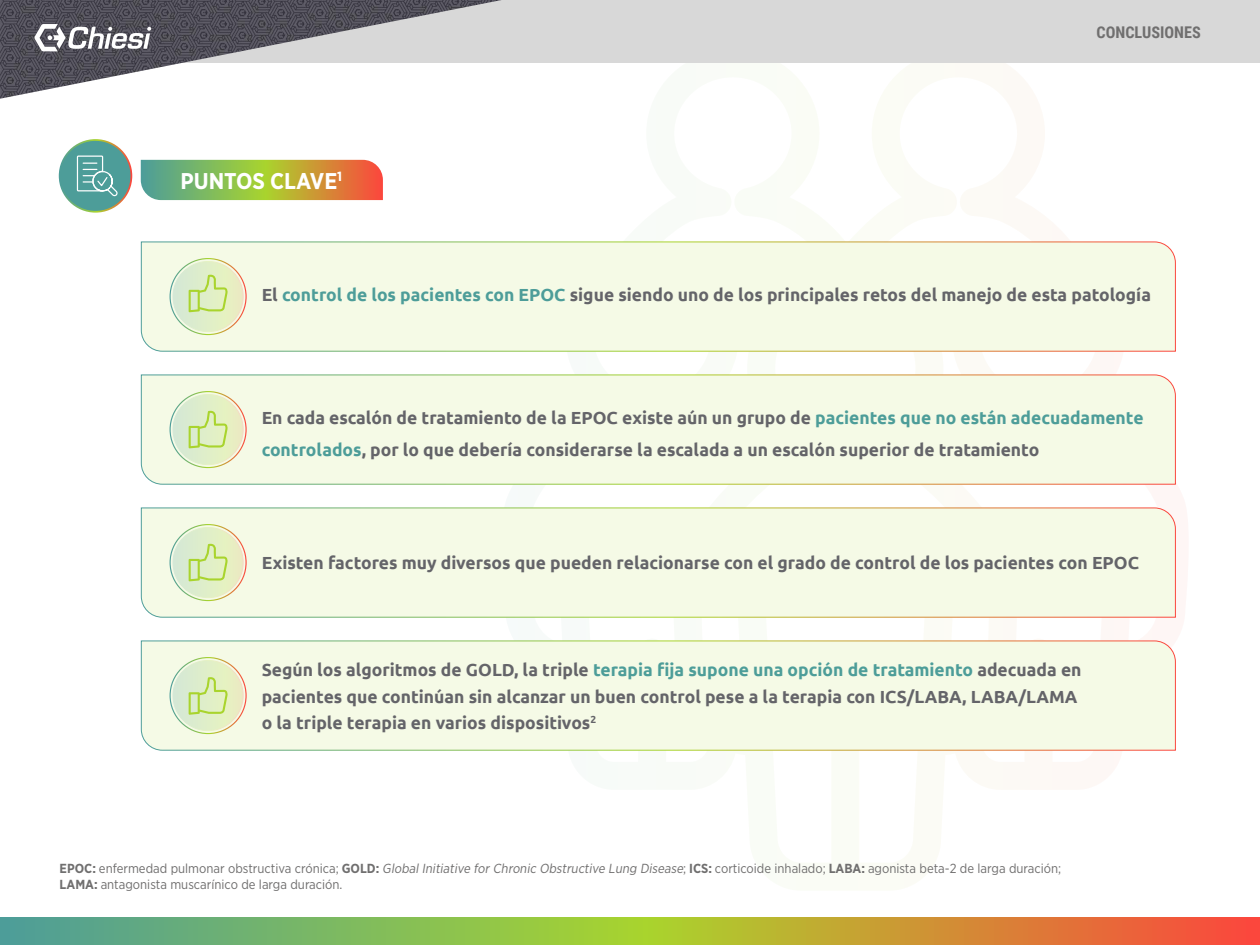
<style>
.page{position:relative;width:1260px;height:945px;background:#fff}
.page>*{position:absolute;margin:0;border:0;box-sizing:border-box;transform-origin:0 0}
.t1{font:700 22.75px "Gotham Narrow";color:#fff}
.t2{font:700 17.5px/26.2px "Ubuntu";color:#646469}
.t3{font:700 16.19px "Roboto Condensed";color:#706f6f}
.t4{font:13.12px/15.8px "Gotham Narrow";color:#706f6f}
.s1{color:#4d9d99}
.s2{font-weight:700}
.s3{font-style:italic}
</style>
<div class="page">
<div style="left:0;top:0;width:1260px;height:62px;background:#d8d8d8"></div>
<svg style="left:0;top:917px;width:1260px;height:28px;background:#a5a34d"></svg>
<svg style="left:141px;top:160px;width:242px;height:40px;background:#a6a54f"></svg>
<div style="left:60px;top:140px;width:71px;height:72px;background:#4d9d99;border-radius:50%"></div>
<div style="left:59px;top:139px;width:73px;height:74px;border:2px solid #fff;border-radius:50%"></div>
<img style="left:0;top:0;width:502px;height:99px">
<svg style="left:34px;top:24px;width:117px;height:27px;background:#8e8d93"></svg>
<svg style="left:76px;top:155px;width:42px;height:42px"></svg>
<div style="left:140px;top:241px;width:1036px;height:111px;background:#f5fae6"></div>
<div style="left:140px;top:374px;width:1036px;height:111px;background:#f5fae6"></div>
<div style="left:140px;top:507px;width:1036px;height:111px;background:#f5fae6"></div>
<div style="left:140px;top:640px;width:1036px;height:111px;background:#f5fae6"></div>
<div style="left:173px;top:261px;width:70px;height:71px;background:#e0edc8;border-radius:50%"></div>
<div style="left:173px;top:261px;width:70px;height:71px;border:1px solid #fff;border-radius:50%"></div>
<div style="left:170px;top:258px;width:77px;height:77px;border:1px solid #fff;border-radius:50%"></div>
<div style="left:173px;top:394px;width:70px;height:71px;background:#e0edc8;border-radius:50%"></div>
<div style="left:173px;top:394px;width:70px;height:71px;border:1px solid #fff;border-radius:50%"></div>
<div style="left:170px;top:391px;width:77px;height:77px;border:1px solid #fff;border-radius:50%"></div>
<div style="left:173px;top:527px;width:70px;height:71px;background:#e0edc8;border-radius:50%"></div>
<div style="left:173px;top:527px;width:70px;height:71px;border:1px solid #fff;border-radius:50%"></div>
<div style="left:170px;top:524px;width:77px;height:77px;border:1px solid #fff;border-radius:50%"></div>
<div style="left:173px;top:660px;width:70px;height:71px;background:#e0edc8;border-radius:50%"></div>
<div style="left:173px;top:660px;width:70px;height:71px;border:1px solid #fff;border-radius:50%"></div>
<div style="left:170px;top:657px;width:77px;height:77px;border:1px solid #fff;border-radius:50%"></div>
<svg style="left:189px;top:274px;width:39px;height:38px"></svg>
<svg style="left:189px;top:410px;width:39px;height:38px"></svg>
<svg style="left:189px;top:543px;width:39px;height:38px"></svg>
<svg style="left:189px;top:677px;width:39px;height:38px"></svg>
<h1 class="t1" style="left:181px;top:166px;width:163px">PUNTOS CLAVE<sup>1</sup></h1>
<p class="t3" style="left:1097px;top:21px;width:106px">CONCLUSIONES</p>
<p class="t2" style="left:262px;top:282px;width:891px">El <span class="s1">control de los pacientes con EPOC</span> sigue siendo uno de los principales retos del manejo de esta patología</p>
<p class="t2" style="left:262px;top:402px;width:883px;line-height:31.5px">En cada escalón de tratamiento de la EPOC existe aún un grupo de <span class="s1">pacientes que no están adecuadamente controlados</span>, por lo que debería considerarse la escalada a un escalón superior de tratamiento</p>
<p class="t2" style="left:262px;top:549px;width:879px">Existen factores muy diversos que pueden relacionarse con el grado de control de los pacientes con EPOC</p>
<p class="t2" style="left:262px;top:657px;width:821px">Según los algoritmos de GOLD, la triple <span class="s1">terapia fija supone una opción de tratamiento</span> adecuada en pacientes que continúan sin alcanzar un buen control pese a la terapia con ICS/LABA, LABA/LAMA o la triple terapia en varios dispositivos<sup>2</sup></p>
<p class="t4" style="left:60px;top:860px;width:1003px"><span class="s2">EPOC:</span> enfermedad pulmonar obstructiva crónica; <span class="s2">GOLD:</span> <span class="s3">Global Initiative for Chronic Obstructive Lung Disease</span>; <span class="s2">ICS:</span> corticoide inhalado; <span class="s2">LABA:</span> agonista beta-2 de larga duración;<br><span class="s2">LAMA:</span> antagonista muscarínico de larga duración.</p>
</div>
